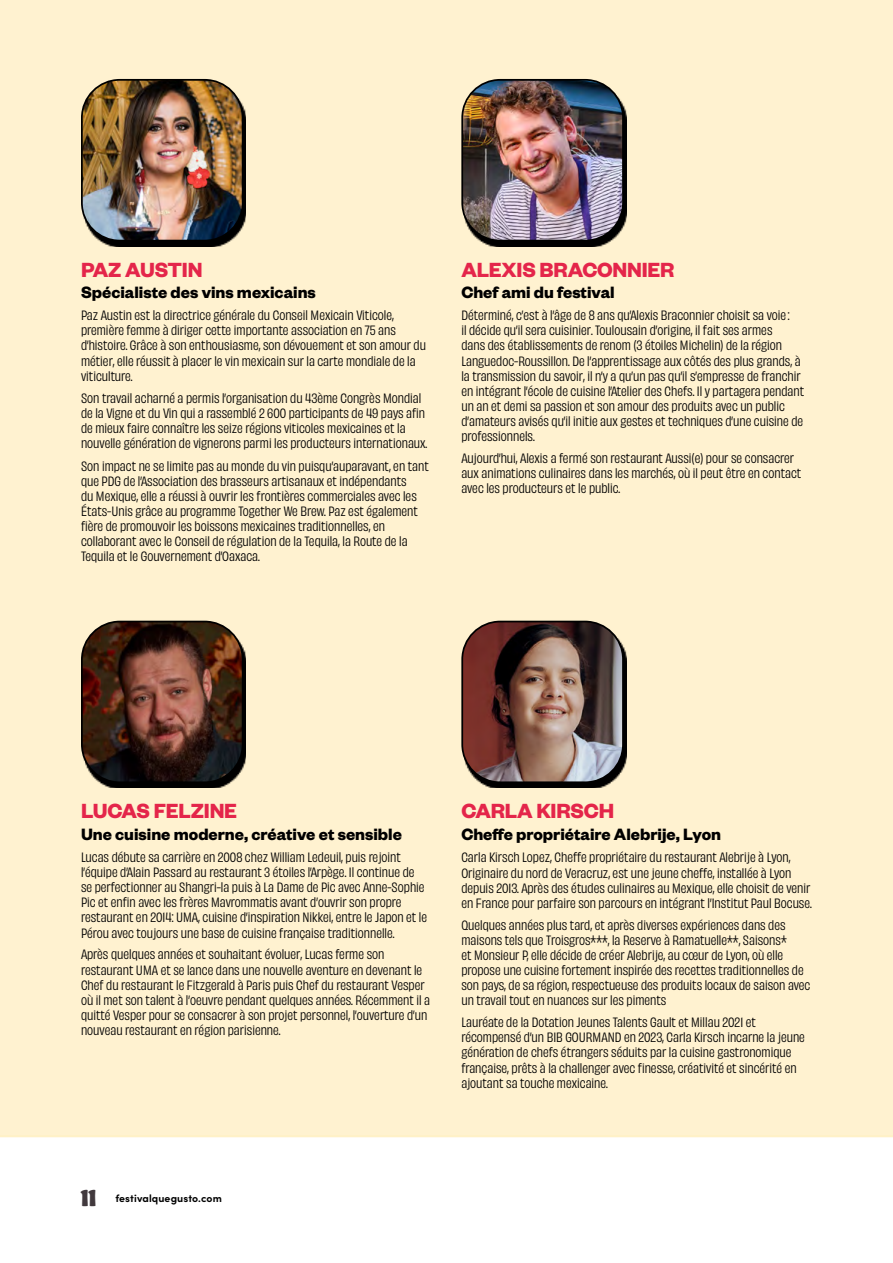
<style>
.page{position:relative;width:893px;height:1263px;background:#fff}
.page>*{position:absolute;margin:0;border:0;box-sizing:border-box;transform-origin:0 0}
.t1{font:700 22.5px "Founders Grotesk";letter-spacing:-.01em;color:#e4254a}
.t2{font:700 18px "Founders Grotesk";color:#000}
.t3{font:12.6px/15.1px "Obviously Narw";color:#000}
.t4{font:700 10.5px "Sofia Pro";letter-spacing:.01em;color:#000}
.s1{font-family:"Hobeaux";font-weight:900;font-size:21px;color:#41393d}
</style>
<div class="page">
<hr style="left:0;top:1134px;width:893px;height:3px;background:#fff1c7">
<div style="left:0;top:0;width:893px;height:1134px;background:#fff2d0"></div>
<svg style="left:99px;top:105px;width:147px;height:142px"></svg>
<img style="left:82px;top:80px;width:161px;height:161px">
<div style="left:81px;top:79px;width:162px;height:162px;border:2px solid #000;border-radius:38px"></div>
<svg style="left:98px;top:647px;width:148px;height:141px"></svg>
<img style="left:82px;top:621px;width:161px;height:161px">
<div style="left:81px;top:621px;width:162px;height:162px;border:2px solid #000;border-radius:38px"></div>
<svg style="left:479px;top:104px;width:147px;height:143px"></svg>
<img style="left:464px;top:80px;width:159px;height:161px">
<div style="left:461px;top:79px;width:163px;height:162px;border:2px solid #000;border-radius:38px"></div>
<svg style="left:479px;top:645px;width:147px;height:143px"></svg>
<img style="left:464px;top:621px;width:159px;height:161px">
<div style="left:461px;top:621px;width:163px;height:162px;border:2px solid #000;border-radius:38px"></div>
<h1 class="t1" style="left:81px;top:255px;width:123px">PAZ AUSTIN</h1>
<h2 class="t2" style="left:81px;top:281px;width:236px">Spécialiste des vins mexicains</h2>
<p class="t3" style="left:81px;top:307px;width:346px">Paz Austin est la directrice générale du Conseil Mexicain Viticole, première femme à diriger cette importante association en 75 ans d’histoire. Grâce à son enthousiasme, son dévouement et son amour du métier, elle réussit à placer le vin mexicain sur la carte mondiale de la viticulture.</p>
<p class="t3" style="left:81px;top:389px;width:348px">Son travail acharné a permis l’organisation du 43ème Congrès Mondial de la Vigne et du Vin qui a rassemblé 2 600 participants de 49 pays afin de mieux faire connaître les seize régions viticoles mexicaines et la nouvelle génération de vignerons parmi les producteurs internationaux.</p>
<p class="t3" style="left:81px;top:457px;width:349px">Son impact ne se limite pas au monde du vin puisqu’auparavant, en tant que PDG de l’Association des brasseurs artisanaux et indépendants<br>du Mexique, elle a réussi à ouvrir les frontières commerciales avec les États-Unis grâce au programme Together We Brew. Paz est également fière de promouvoir les boissons mexicaines traditionnelles, en collaborant avec le Conseil de régulation de la Tequila, la Route de la Tequila et le Gouvernement d’Oaxaca.</p>
<h1 class="t1" style="left:461px;top:255px;width:215px">ALEXIS BRACONNIER</h1>
<h2 class="t2" style="left:461px;top:281px;width:155px">Chef ami du festival</h2>
<p class="t3" style="left:461px;top:307px;width:344px">Déterminé, c’est à l’âge de 8 ans qu’Alexis Braconnier choisit sa voie :<br>il décide qu’il sera cuisinier. Toulousain d’origine, il fait ses armes<br>dans des établissements de renom (3 étoiles Michelin) de la région Languedoc-Roussillon. De l’apprentissage aux côtés des plus grands, à la transmission du savoir, il n’y a qu’un pas qu’il s’empresse de franchir en intégrant l’école de cuisine l’Atelier des Chefs. Il y partagera pendant un an et demi sa passion et son amour des produits avec un public d’amateurs avisés qu’il initie aux gestes et techniques d’une cuisine de professionnels.</p>
<p class="t3" style="left:461px;top:450px;width:341px">Aujourd’hui, Alexis a fermé son restaurant Aussi(e) pour se consacrer aux animations culinaires dans les marchés, où il peut être en contact avec les producteurs et le public.</p>
<h1 class="t1" style="left:81px;top:797px;width:158px">LUCAS FELZINE</h1>
<h2 class="t2" style="left:81px;top:823px;width:322px">Une cuisine moderne, créative et sensible</h2>
<p class="t3" style="left:81px;top:848px;width:348px">Lucas débute sa carrière en 2008 chez William Ledeuil, puis rejoint l’équipe d’Alain Passard au restaurant 3 étoiles l’Arpège. Il continue de se perfectionner au Shangri-la puis à La Dame de Pic avec Anne-Sophie Pic et enfin avec les frères Mavrommatis avant d’ouvrir son propre restaurant en 2014: UMA, cuisine d’inspiration Nikkei, entre le Japon et le Pérou avec toujours une base de cuisine française traditionnelle.</p>
<p class="t3" style="left:81px;top:946px;width:351px">Après quelques années et souhaitant évoluer, Lucas ferme son restaurant UMA et se lance dans une nouvelle aventure en devenant le Chef du restaurant le Fitzgerald à Paris puis Chef du restaurant Vesper où il met son talent à l’oeuvre pendant quelques années. Récemment il a quitté Vesper pour se consacrer à son projet personnel, l’ouverture d’un nouveau restaurant en région parisienne.</p>
<h1 class="t1" style="left:461px;top:797px;width:154px">CARLA KIRSCH</h1>
<h2 class="t2" style="left:461px;top:823px;width:261px">Cheffe propriétaire Alebrije, Lyon</h2>
<p class="t3" style="left:461px;top:849px;width:352px">Carla Kirsch Lopez, Cheffe propriétaire du restaurant Alebrije à Lyon, Originaire du nord de Veracruz, est une jeune cheffe, installée à Lyon depuis 2013. Après des études culinaires au Mexique, elle choisit de venir en France pour parfaire son parcours en intégrant l’Institut Paul Bocuse.</p>
<p class="t3" style="left:461px;top:916px;width:351px">Quelques années plus tard, et après diverses expériences dans des maisons tels que Troisgros***, la Reserve à Ramatuelle**, Saisons*<br>et Monsieur P, elle décide de créer Alebrije, au cœur de Lyon, où elle propose une cuisine fortement inspirée des recettes traditionnelles de son pays, de sa région, respectueuse des produits locaux de saison avec un travail tout en nuances sur les piments</p>
<p class="t3" style="left:461px;top:1014px;width:345px">Lauréate de la Dotation Jeunes Talents Gault et Millau 2021 et récompensé d’un BIB GOURMAND en 2023, Carla Kirsch incarne la jeune génération de chefs étrangers séduits par la cuisine gastronomique française, prêts à la challenger avec finesse, créativité et sincérité en ajoutant sa touche mexicaine.</p>
<p class="t4" style="left:81px;top:1190px;width:143px"><span class="s1">11</span> festivalquegusto.com</p>
</div>
